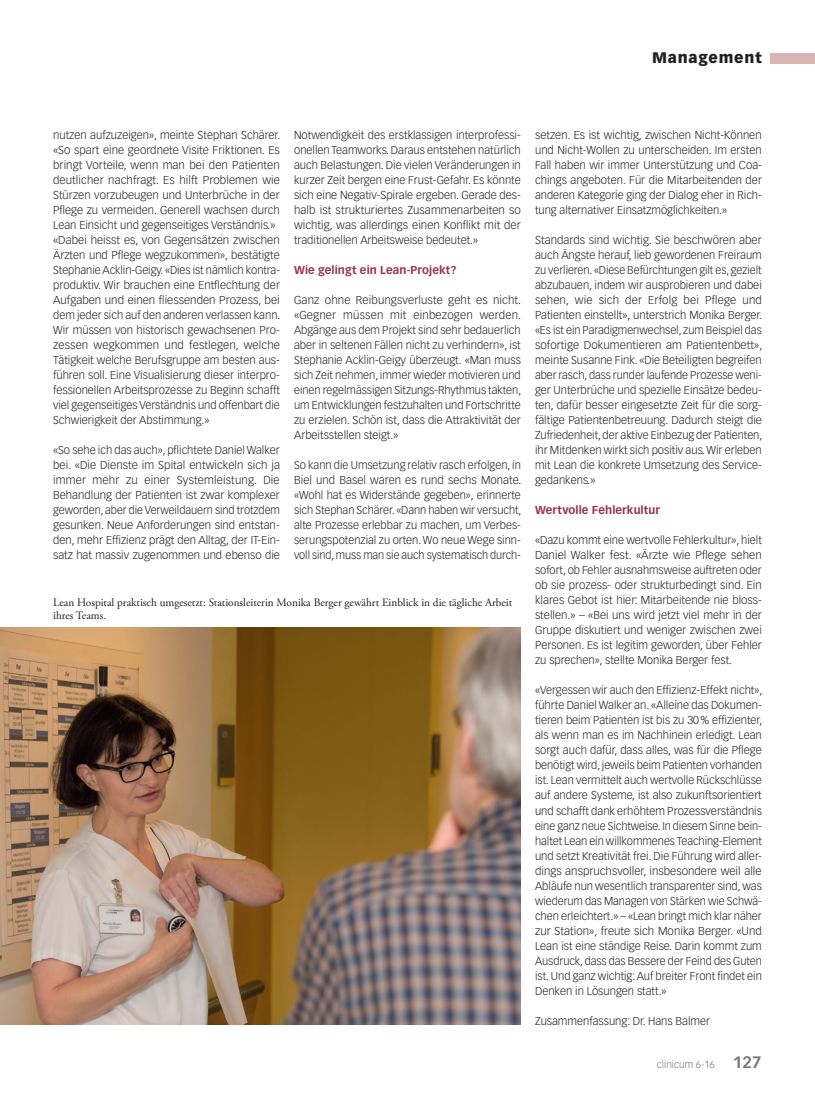
<style>
.page{position:relative;width:815px;height:1099px;background:#fff}
.page>*{position:absolute;margin:0;border:0;box-sizing:border-box;transform-origin:0 0}
.t1{font:900 15px "Vectora LT Std";letter-spacing:.05em;color:#231f20}
.t2{font:300 11.25px/15px "Vectora LT Std";color:#231f20;text-align:justify}
.t3{font:11.25px/13.5px "Adobe Garamond Pro";color:#231f20}
.t4{font:700 11.25px "Vectora LT Std";letter-spacing:.005em;color:#983249}
.t5{font:300 10px "Vectora LT Std";color:#76787b}
.s1{font-weight:700;font-size:16.25px}
</style>
<div class="page">
<div style="left:770px;top:53px;width:45px;height:10px;background:#d9b4b3"></div>
<img style="left:0;top:628px;width:521px;height:396px">
<h1 class="t1" style="left:652px;top:49px;width:111px">Management</h1>
<p class="t2" style="left:53px;top:128px;width:229px;text-align:left">nutzen aufzuzeigen», meinte Stephan Schärer. «So spart eine geordnete Visite Friktionen. Es bringt Vorteile, wenn man bei den Patienten deutlicher nachfragt. Es hilft Problemen wie Stürzen vorzubeugen und Unterbrüche in der Pflege zu vermeiden. Generell wachsen durch Lean Einsicht und gegenseitiges Verständnis.» «Dabei heisst es, von Gegensätzen zwischen Ärzten und Pflege wegzukommen», bestätigte Stephanie Acklin-Geigy. «Dies ist nämlich kontra&shy;produktiv. Wir brauchen eine Entflechtung der Aufgaben und einen fliessenden Prozess, bei dem jeder sich auf den anderen verlassen kann.<br>Wir müssen von historisch gewachsenen Pro&shy;zessen wegkommen und festlegen, welche Tätigkeit welche Berufsgruppe am besten aus&shy;führen soll. Eine Visualisierung dieser interpro&shy;fessionellen Arbeitsprozesse zu Beginn schafft viel gegenseitiges Verständnis und offenbart die Schwierigkeit der Abstimmung.»</p>
<p class="t2" style="left:53px;top:443px;width:228px">«So sehe ich das auch», pflichtete Daniel Walker bei. «Die Dienste im Spital entwickeln sich ja immer mehr zu einer Systemleistung. Die Behandlung der Patienten ist zwar komplexer geworden, aber die Verweildauern sind trotzdem gesunken. Neue Anforderungen sind entstan&shy;den, mehr Effizienz prägt den Alltag, der IT-Ein&shy;satz hat massiv zugenommen und ebenso die</p>
<p class="t2" style="left:294px;top:128px;width:228px">Notwendigkeit des erstklassigen interprofessi&shy;onellen Teamworks. Daraus entstehen natürlich auch Belastungen. Die vielen Veränderungen in kurzer Zeit bergen eine Frust-Gefahr. Es könnte sich eine Negativ-Spirale ergeben. Gerade des&shy;halb ist strukturiertes Zusammenarbeiten so wichtig, was allerdings einen Konflikt mit der traditionellen Arbeitsweise bedeutet.»</p>
<p class="t4" style="left:294px;top:263px;width:164px">Wie gelingt ein Lean-Projekt?</p>
<p class="t2" style="left:294px;top:293px;width:229px">Ganz ohne Reibungsverluste geht es nicht. «Gegner müssen mit einbezogen werden.<br>Abgänge aus dem Projekt sind sehr bedauerlich aber in seltenen Fällen nicht zu verhindern», ist Stephanie Acklin-Geigy überzeugt. «Man muss sich Zeit nehmen, immer wieder motivieren und einen regelmässigen Sitzungs-Rhythmus takten, um Entwicklungen festzuhalten und Fortschritte zu erzielen. Schön ist, dass die Attraktivität der Arbeitsstellen steigt.»</p>
<p class="t2" style="left:294px;top:458px;width:229px">So kann die Umsetzung relativ rasch erfolgen, in Biel und Basel waren es rund sechs Monate. «Wohl hat es Widerstände gegeben», erinnerte sich Stephan Schärer. «Dann haben wir versucht, alte Prozesse erlebbar zu machen, um Verbes&shy;serungspotenzial zu orten. Wo neue Wege sinn&shy;voll sind, muss man sie auch systematisch durch-</p>
<p class="t3" style="left:53px;top:596px;width:461px">Lean Hospital praktisch umgesetzt: Stationsleiterin Monika Berger gewährt Einblick in die tägliche Arbeit ihres Teams.</p>
<p class="t2" style="left:535px;top:128px;width:228px">setzen. Es ist wichtig, zwischen Nicht-Können und Nicht-Wollen zu unterscheiden. Im ersten Fall haben wir immer Unterstützung und Coa&shy;chings angeboten. Für die Mitarbeitenden der anderen Kategorie ging der Dialog eher in Rich&shy;tung alternativer Einsatzmöglichkeiten.»</p>
<p class="t2" style="left:535px;top:233px;width:229px">Standards sind wichtig. Sie beschwören aber auch Ängste herauf, lieb gewordenen Freiraum zu verlieren. «Diese Befürchtungen gilt es, gezielt abzubauen, indem wir ausprobieren und dabei sehen, wie sich der Erfolg bei Pflege und Patienten einstellt», unterstrich Monika Berger. «Es ist ein Paradigmenwechsel, zum Beispiel das sofortige Dokumentieren am Patientenbett», meinte Susanne Fink. «Die Beteiligten begreifen aber rasch, dass runder laufende Prozesse weni&shy;ger Unterbrüche und spezielle Einsätze bedeu&shy;ten, dafür besser eingesetzte Zeit für die sorg&shy;fältige Patientenbetreuung. Dadurch steigt die Zufriedenheit, der aktive Einbezug der Patienten, ihr Mitdenken wirkt sich positiv aus. Wir erleben mit Lean die konkrete Umsetzung des Service&shy;gedankens.»</p>
<p class="t4" style="left:535px;top:503px;width:126px">Wertvolle Fehlerkultur</p>
<p class="t2" style="left:535px;top:533px;width:228px">«Dazu kommt eine wertvolle Fehlerkultur», hielt Daniel Walker fest. «Ärzte wie Pflege sehen sofort, ob Fehler ausnahmsweise auftreten oder ob sie prozess- oder strukturbedingt sind. Ein klares Gebot ist hier: Mitarbeitende nie bloss&shy;stellen.» – «Bei uns wird jetzt viel mehr in der Gruppe diskutiert und weniger zwischen zwei Personen. Es ist legitim geworden, über Fehler zu sprechen», stellte Monika Berger fest.</p>
<p class="t2" style="left:535px;top:683px;width:229px">«Vergessen wir auch den Effizienz-Effekt nicht», führte Daniel Walker an. «Alleine das Dokumen&shy;tieren beim Patienten ist bis zu 30% effizienter, als wenn man es im Nachhinein erledigt. Lean sorgt auch dafür, dass alles, was für die Pflege benötigt wird, jeweils beim Patienten vorhanden ist. Lean vermittelt auch wertvolle Rückschlüsse auf andere Systeme, ist also zukunftsorientiert und schafft dank erhöhtem Prozessverständnis eine ganz neue Sichtweise. In diesem Sinne bein&shy;haltet Lean ein willkommenes Teaching-Element und setzt Kreativität frei. Die Führung wird aller&shy;dings anspruchsvoller, insbesondere weil alle Abläufe nun wesentlich transparenter sind, was wiederum das Managen von Stärken wie Schwä&shy;chen erleichtert.» – «Lean bringt mich klar näher zur Station», freute sich Monika Berger. «Und Lean ist eine ständige Reise. Darin kommt zum Ausdruck, dass das Bessere der Feind des Guten ist. Und ganz wichtig: Auf breiter Front findet ein Denken in Lösungen statt.»</p>
<p class="t2" style="left:535px;top:1013px;width:177px">Zusammenfassung: Dr. Hans Balmer</p>
<p class="t5" style="left:657px;top:1058px;width:106px">clinicum 6-16 <span class="s1">127</span></p>
</div>
